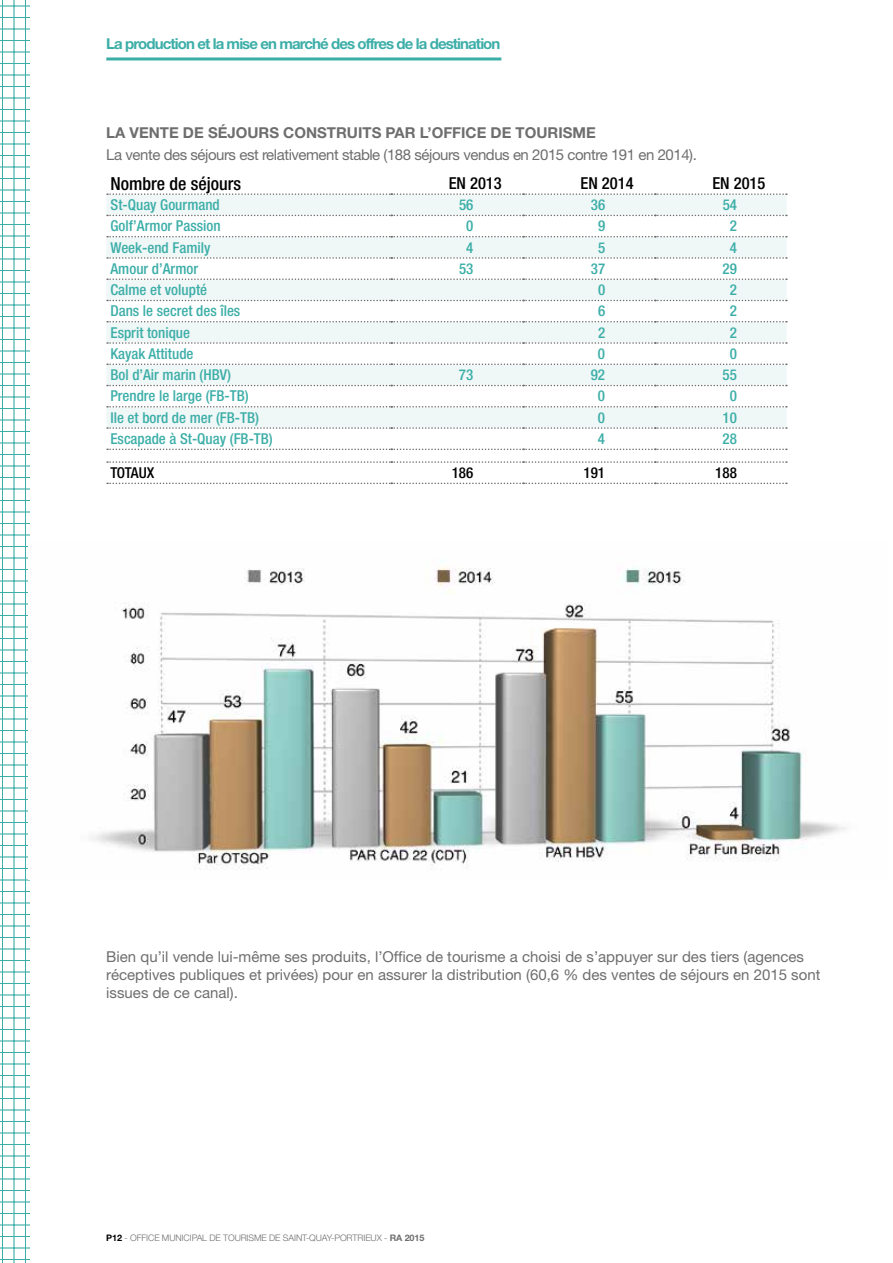
<style>
.page{position:relative;width:893px;height:1263px;background:#fff}
.page>*{position:absolute;margin:0;border:0;box-sizing:border-box;transform-origin:0 0}
.t1{font:500 condensed 18px "Helvetica Neue LT Std";color:#000}
.t2{font:500 condensed 16.5px "Helvetica Neue LT Std";color:#000}
.t3{font:500 condensed 15px "Helvetica Neue LT Std";color:#3caea8}
.t4{font:15px/18px "Helvetica Neue LT Std";color:#6e6e6e}
.t5{font:15px "Helvetica Neue LT Std";letter-spacing:-.03em;color:#6e6e6e}
.t6{font:700 15px "Helvetica Neue LT Std";letter-spacing:-.06em;color:#3caea8}
.t7{font:700 15px "Helvetica Neue LT Std";color:#6e6e6e}
.t8{font:500 condensed 15px "Helvetica Neue LT Std";color:#000}
.t9{font:300 9px "Helvetica Neue LT Std";letter-spacing:-.01em;color:#6e6e6e}
.s1{font-weight:700;color:#000}
.s2{font-weight:700}
</style>
<div class="page">
<svg style="left:0;top:0;width:30px;height:1263px"></svg>
<hr style="left:106px;top:57px;width:395px;height:3px;background:#3caea8">
<div style="left:106px;top:195px;width:681px;height:20px;background:#f0f7f7"></div>
<svg style="left:106px;top:215px;width:681px;height:268px"></svg>
<svg style="left:106px;top:193px;width:681px;height:2px"></svg>
<svg style="left:107px;top:215px;width:680px;height:1px"></svg>
<svg style="left:107px;top:236px;width:680px;height:1px"></svg>
<svg style="left:107px;top:257px;width:680px;height:2px"></svg>
<svg style="left:107px;top:278px;width:680px;height:2px"></svg>
<svg style="left:107px;top:300px;width:680px;height:1px"></svg>
<svg style="left:107px;top:321px;width:680px;height:1px"></svg>
<svg style="left:107px;top:342px;width:680px;height:2px"></svg>
<svg style="left:107px;top:363px;width:680px;height:2px"></svg>
<svg style="left:107px;top:385px;width:680px;height:1px"></svg>
<svg style="left:107px;top:406px;width:680px;height:2px"></svg>
<svg style="left:107px;top:427px;width:680px;height:2px"></svg>
<svg style="left:107px;top:449px;width:680px;height:1px"></svg>
<svg style="left:107px;top:461px;width:680px;height:2px"></svg>
<svg style="left:107px;top:483px;width:680px;height:1px"></svg>
<img style="left:29px;top:542px;width:817px;height:338px">
<p class="t6" style="left:106px;top:34px;width:396px">La production et la mise en marché des offres de la destination</p>
<p class="t7" style="left:106px;top:123px;width:491px">LA VENTE DE SÉJOURS CONSTRUITS PAR L’OFFICE DE TOURISME</p>
<p class="t5" style="left:106px;top:146px;width:592px">La vente des séjours est relativement stable (188 séjours vendus en 2015 contre 191 en 2014).</p>
<p class="t1" style="left:111px;top:172px;width:132px">Nombre de séjours</p>
<p class="t2" style="left:449px;top:173px;width:55px">EN 2013</p>
<p class="t2" style="left:581px;top:173px;width:55px">EN 2014</p>
<p class="t2" style="left:712px;top:173px;width:55px">EN 2015</p>
<p class="t3" style="left:111px;top:196px;width:111px">St-Quay Gourmand</p>
<p class="t3" style="left:459px;top:196px;width:16px">56</p>
<p class="t3" style="left:591px;top:196px;width:16px">36</p>
<p class="t3" style="left:723px;top:196px;width:16px">54</p>
<p class="t3" style="left:111px;top:217px;width:112px">Golf’Armor Passion</p>
<p class="t3" style="left:466px;top:217px;width:9px">0</p>
<p class="t3" style="left:598px;top:217px;width:9px">9</p>
<p class="t3" style="left:730px;top:217px;width:9px">2</p>
<p class="t3" style="left:111px;top:238px;width:101px">Week-end Family</p>
<p class="t3" style="left:466px;top:238px;width:9px">4</p>
<p class="t3" style="left:598px;top:238px;width:9px">5</p>
<p class="t3" style="left:730px;top:238px;width:9px">4</p>
<p class="t3" style="left:111px;top:260px;width:89px">Amour d’Armor</p>
<p class="t3" style="left:459px;top:260px;width:16px">53</p>
<p class="t3" style="left:591px;top:260px;width:16px">37</p>
<p class="t3" style="left:723px;top:260px;width:16px">29</p>
<p class="t3" style="left:110px;top:281px;width:98px">Calme et volupté</p>
<p class="t3" style="left:598px;top:281px;width:9px">0</p>
<p class="t3" style="left:730px;top:281px;width:9px">2</p>
<p class="t3" style="left:110px;top:302px;width:131px">Dans le secret des îles</p>
<p class="t3" style="left:598px;top:302px;width:9px">6</p>
<p class="t3" style="left:730px;top:302px;width:9px">2</p>
<p class="t3" style="left:110px;top:323px;width:81px">Esprit tonique</p>
<p class="t3" style="left:598px;top:323px;width:9px">2</p>
<p class="t3" style="left:730px;top:323px;width:9px">2</p>
<p class="t3" style="left:110px;top:345px;width:85px">Kayak Attitude</p>
<p class="t3" style="left:598px;top:345px;width:9px">0</p>
<p class="t3" style="left:730px;top:345px;width:9px">0</p>
<p class="t3" style="left:110px;top:366px;width:122px">Bol d’Air marin (HBV)</p>
<p class="t3" style="left:459px;top:366px;width:16px">73</p>
<p class="t3" style="left:591px;top:366px;width:16px">92</p>
<p class="t3" style="left:723px;top:366px;width:16px">55</p>
<p class="t3" style="left:110px;top:387px;width:140px">Prendre le large (FB-TB)</p>
<p class="t3" style="left:598px;top:387px;width:9px">0</p>
<p class="t3" style="left:730px;top:387px;width:9px">0</p>
<p class="t3" style="left:110px;top:408px;width:150px">Ile et bord de mer (FB-TB)</p>
<p class="t3" style="left:598px;top:408px;width:9px">0</p>
<p class="t3" style="left:722px;top:408px;width:16px">10</p>
<p class="t3" style="left:110px;top:430px;width:164px">Escapade à St-Quay (FB-TB)</p>
<p class="t3" style="left:598px;top:430px;width:9px">4</p>
<p class="t3" style="left:722px;top:430px;width:16px">28</p>
<p class="t8" style="left:110px;top:464px;width:45px">TOTAUX</p>
<p class="t8" style="left:452px;top:464px;width:23px">186</p>
<p class="t8" style="left:583px;top:464px;width:23px">191</p>
<p class="t8" style="left:715px;top:464px;width:23px">188</p>
<p class="t4" style="left:106px;top:948px;width:716px">Bien qu’il vende lui-même ses produits, l’Office de tourisme a choisi de s’appuyer sur des tiers (agences réceptives publiques et privées) pour en assurer la distribution (60,6 % des ventes de séjours en 2015 sont issues de ce canal).</p>
<p class="t9" style="left:106px;top:1232px;width:320px"><span class="s1">P12</span> - OFFICE MUNICIPAL DE TOURISME DE SAINT-QUAY-PORTRIEUX - <span class="s2">RA 2015</span></p>
</div>
